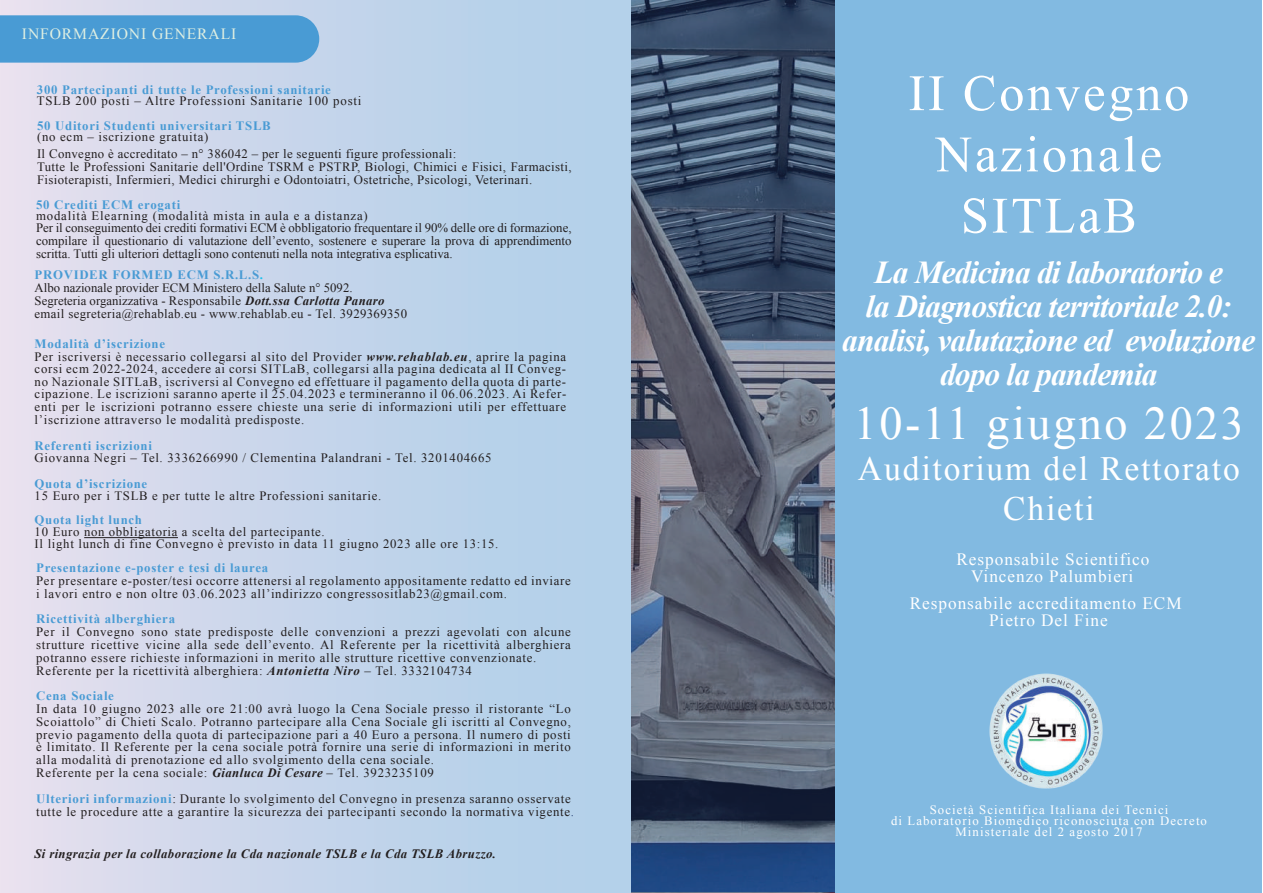
<style>
.page{position:relative;width:1263px;height:893px;background:#fff}
.page>*{position:absolute;margin:0;border:0;box-sizing:border-box;transform-origin:0 0}
.t1{font:51px/61.2px "Times New Roman";letter-spacing:.055em;color:#fff;text-align:center}
.t2{font:46.8px "Times New Roman";letter-spacing:.055em;color:#fff}
.t3{font:34.05px/40.8px "Times New Roman";letter-spacing:.055em;color:#fff;text-align:center}
.t4{font:italic 700 31.95px/34px "Times New Roman";letter-spacing:-.03em;color:#fff;text-align:center}
.t5{font:17.25px/17.2px "Times New Roman";letter-spacing:.055em;color:#fff;text-align:center}
.t6{font:15.75px "Times New Roman";letter-spacing:.055em;color:#dfefe2}
.t7{font:12.75px/12.8px "Times New Roman";letter-spacing:.055em;color:#231f20}
.t8{font:12.75px/12.8px "Times New Roman";color:#231f20}
.t9{font:12.75px/17.4px "Times New Roman";letter-spacing:.03em;color:#231f20}
.t10{font:700 12.75px "Times New Roman";letter-spacing:.055em;color:#499bd4}
.t11{font:12.75px/10.9px "Times New Roman";letter-spacing:.085em;color:#fff;text-align:center}
.t12{font:italic 700 12.75px "Times New Roman";letter-spacing:.03em;color:#231f20}
.s1{font-weight:700;color:#499bd4}
.s2{font-weight:700;color:#19c0ed}
.s3{font-weight:700;font-style:italic}
.s4{color:#283f75}
</style>
<div class="page">
<div style="left:631px;top:0;width:631px;height:893px;background:#82bae1"></div>
<div style="left:0;top:0;width:631px;height:893px;background:linear-gradient(to right,#e5dfee,#accee9)"></div>
<div style="left:0;top:15px;width:319px;height:48px;background:#499bd4"></div>
<svg style="left:631px;top:0;width:203px;height:893px;background:#4e5b72"></svg>
<img style="left:989px;top:673px;width:114px;height:116px">
<hr style="left:84px;top:537px;width:94px;height:1px;background:#231f20">
<p class="t6" style="left:22px;top:23px;width:216px">INFORMAZIONI GENERALI</p>
<p class="t10" style="left:37px;top:81px;width:295px">300 Partecipanti di tutte le Professioni sanitarie</p>
<p class="t7" style="left:37px;top:94px;width:326px">TSLB 200 posti – Altre Professioni Sanitarie 100 posti</p>
<p class="t10" style="left:37px;top:117px;width:235px">50 Uditori Studenti universitari TSLB</p>
<p class="t9" style="left:37px;top:127px;width:421px">(no ecm – iscrizione gratuita)<br>Il Convegno è accreditato – n° 386042 – per le seguenti figure professionali:</p>
<p class="t9" style="left:37px;top:160px;width:536px;line-height:12.8px">Tutte le Professioni Sanitarie dell'Ordine TSRM e PSTRP, Biologi, Chimici e Fisici, Farmacisti,<br>Fisioterapisti, Infermieri, Medici chirurghi e Odontoiatri, Ostetriche, Psicologi, Veterinari.</p>
<p class="t10" style="left:36px;top:196px;width:146px">50 Crediti ECM erogati</p>
<p class="t8" style="left:36px;top:209px;width:537px">modalità Elearning (modalità mista in aula e a distanza)<br>Per il conseguimento dei crediti formativi ECM è obbligatorio frequentare il 90% delle ore di formazione, compilare il questionario di valutazione dell’evento, sostenere e superare la prova di apprendimento scritta. Tutti gli ulteriori dettagli sono contenuti nella nota integrativa esplicativa.</p>
<p class="t8" style="left:35px;top:268px;width:374px"><span class="s1">PROVIDER FORMED ECM S.R.L.S</span><span class="s2">.<br></span>Albo nazionale provider ECM Ministero della Salute n° 5092.<br>Segreteria organizzativa - Responsabile <span class="s3">Dott.ssa Carlotta Panaro </span>email segreteria@rehablab.eu - www.rehablab.eu - Tel. 3929369350</p>
<p class="t7" style="left:35px;top:337px;width:533px"><span class="s1">Modalità d’iscrizione<br></span>Per iscriversi è necessario collegarsi al sito del Provider <span class="s3">www.rehablab.eu</span>, aprire la pagina corsi ecm 2022-2024, accedere ai corsi SITLaB, collegarsi alla pagina dedicata al II Conveg&shy;no Nazionale SITLaB, iscriversi al Convegno ed effettuare il pagamento della quota di parte&shy;cipazione. Le iscrizioni saranno aperte il 25.04.2023 e termineranno il 06.06.2023. Ai Refer&shy;enti per le iscrizioni potranno essere chieste una serie di informazioni utili per effettuare l’iscrizione attraverso le modalità predisposte.</p>
<p class="t10" style="left:35px;top:436px;width:119px">Referenti iscrizioni</p>
<p class="t7" style="left:35px;top:451px;width:458px">Giovanna Negri – Tel. 3336266990 / Clementina Palandrani - Tel. 3201404665</p>
<p class="t10" style="left:35px;top:475px;width:114px">Quota d’iscrizione</p>
<p class="t7" style="left:35px;top:489px;width:348px">15 Euro per i TSLB e per tutte le altre Professioni sanitarie.</p>
<p class="t10" style="left:35px;top:511px;width:109px">Quota light lunch</p>
<p class="t7" style="left:35px;top:526px;width:465px;line-height:11.9px">10 Euro non obbligatoria a scelta del partecipante.<br>Il light lunch di fine Convegno è previsto in data 11 giugno 2023 alle ore 13:15.</p>
<h1 class="t1" style="left:908px;top:62px;width:282px">II Convegno<br>Nazionale<br>SITLaB</h1>
<h3 class="t4" style="left:842px;top:254px;width:415px">La Medicina di laboratorio e<br>la Diagnostica territoriale 2.0: analisi, valutazione ed evoluzione dopo la pandemia</h3>
<h2 class="t2" style="left:854px;top:392px;width:392px">10-11 giugno 2023</h2>
<h3 class="t3" style="left:858px;top:447px;width:383px">Auditorium del Rettorato<br>Chieti</h3>
<h3 class="t5" style="left:956px;top:550px;width:194px">Responsabile Scientifico<br>Vincenzo Palumbieri</h3>
<h3 class="t5" style="left:910px;top:594px;width:273px">Responsabile accreditamento ECM<br>Pietro Del Fine</h3>
<p class="t10" style="left:36px;top:559px;width:234px">Presentazione e-poster e tesi di laurea</p>
<p class="t7" style="left:36px;top:574px;width:536px">Per presentare e-poster/tesi occorre attenersi al regolamento appositamente redatto ed inviare i lavori entro e non oltre 03.06.2023 all’indirizzo congressositlab23@gmail.com.</p>
<p class="t10" style="left:36px;top:610px;width:140px">Ricettività alberghiera</p>
<p class="t7" style="left:36px;top:625px;width:536px">Per il Convegno sono state predisposte delle convenzioni a prezzi agevolati con alcune strutture ricettive vicine alla sede dell’evento. Al Referente per la ricettività alberghiera potranno essere richieste informazioni in merito alle strutture ricettive convenzionate.<br>Referente per la ricettività alberghiera: <span class="s3">Antonietta Niro</span> – Tel. 3332104734</p>
<p class="t10" style="left:36px;top:687px;width:79px">Cena Sociale</p>
<p class="t7" style="left:36px;top:702px;width:536px">In data 10 giugno 2023 alle ore 21:00 avrà luogo la Cena Sociale presso il ristorante “Lo Scoiattolo” di Chieti Scalo. Potranno partecipare alla Cena Sociale gli iscritti al Convegno, previo pagamento della quota di partecipazione pari a 40 Euro a persona. Il numero di posti è limitato. Il Referente per la cena sociale potrà fornire una serie di informazioni in merito alla modalità di prenotazione ed allo svolgimento della cena sociale.<br>Referente per la cena sociale: <span class="s3">Gianluca Di Cesare</span> – Tel. 3923235109</p>
<p class="t7" style="left:36px;top:792px;width:539px"><span class="s1">Ulteriori informazioni</span>: Durante lo svolgimento del Convegno in presenza saranno osservate tutte le procedure atte a garantire la sicurezza dei partecipanti secondo la normativa vigente<span class="s4">.</span></p>
<p class="t11" style="left:891px;top:804px;width:317px">Società Scientifica Italiana dei Tecnici<br>di Laboratorio Biomedico riconosciuta con Decreto<br>Ministeriale del 2 agosto 2017</p>
<p class="t12" style="left:34px;top:844px;width:463px">Si ringrazia per la collaborazione la Cda nazionale TSLB e la Cda TSLB Abruzzo.</p>
</div>
